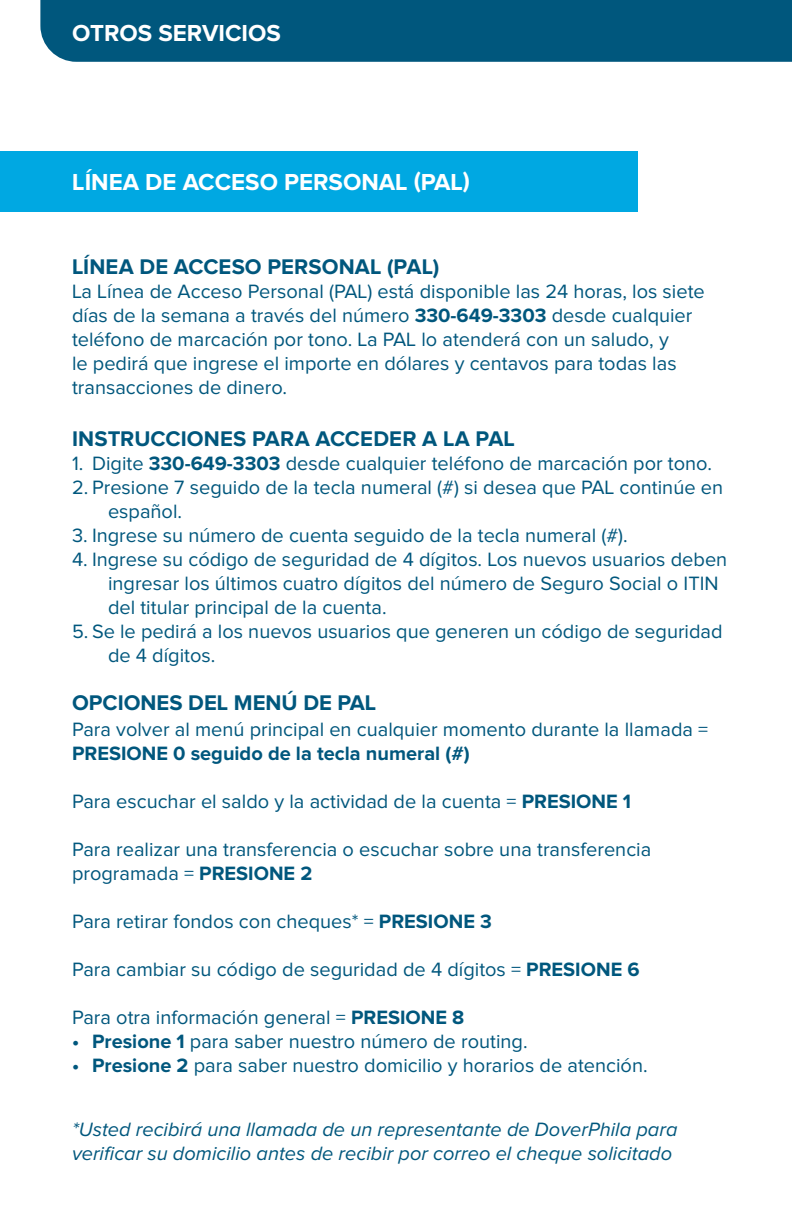
<style>
.page{position:relative;width:792px;height:1224px;background:#fff}
.page>*{position:absolute;margin:0;border:0;box-sizing:border-box;transform-origin:0 0}
.Back_Headline{font:700 24px "Proxima Nova";color:#fff}
.Body_Subhead{font:700 22px "Proxima Nova";letter-spacing:.005em;color:#00577d}
.body_copy{font:700 22px "Proxima Nova";color:#00577d}
.body_copy-2{font:20px/24px "Proxima Nova";color:#00577d}
.body_copy-3{font:italic 20px/24px "Proxima Nova";color:#00577d}
.s1{font-weight:700}
</style>
<div class="page">
<div style="left:0;top:151px;width:638px;height:61px;background:#00a8e2"></div>
<div style="left:40px;top:0;width:752px;height:62px;background:#00577d"></div>
<p class="Back_Headline" style="left:72px;top:22px;width:210px">OTROS SERVICIOS</p>
<p class="Back_Headline" style="left:72px;top:171px;width:399px">LÍNEA DE ACCESO PERSONAL (PAL)</p>
<p class="Body_Subhead" style="left:72px;top:256px;width:369px">LÍNEA DE ACCESO PERSONAL (PAL)</p>
<p class="body_copy-2" style="left:72px;top:280px;width:634px">La Línea de Acceso Personal (PAL) está disponible las 24 horas, los siete días de la semana a través del número <span class="s1">330-649-3303</span> desde cualquier teléfono de marcación por tono. La PAL lo atenderá con un saludo, y<br>le pedirá que ingrese el importe en dólares y centavos para todas las transacciones de dinero.</p>
<p class="Body_Subhead" style="left:72px;top:428px;width:444px">INSTRUCCIONES PARA ACCEDER A LA PAL</p>
<p class="body_copy-2" style="left:72px;top:452px;width:642px">1. Digite <span class="s1">330-649-3303</span> desde cualquier teléfono de marcación por tono.</p>
<p class="body_copy-2" style="left:108px;top:476px;width:617px;text-indent:-36px">2. Presione 7 seguido de la tecla numeral (#) si desea que PAL continúe en español.</p>
<p class="body_copy-2" style="left:72px;top:524px;width:557px">3. Ingrese su número de cuenta seguido de la tecla numeral (#).</p>
<p class="body_copy-2" style="left:108px;top:548px;width:621px;text-indent:-36px">4. Ingrese su código de seguridad de 4 dígitos. Los nuevos usuarios deben ingresar los últimos cuatro dígitos del número de Seguro Social o ITIN del titular principal de la cuenta.</p>
<p class="body_copy-2" style="left:108px;top:620px;width:616px;text-indent:-36px">5. Se le pedirá a los nuevos usuarios que generen un código de seguridad de 4 dígitos.</p>
<p class="body_copy" style="left:72px;top:692px;width:306px">OPCIONES DEL MENÚ DE PAL</p>
<p class="body_copy-2" style="left:72px;top:718px;width:638px">Para volver al menú principal en cualquier momento durante la llamada =<br><span class="s1">PRESIONE 0 seguido de la tecla numeral (#)</span></p>
<p class="body_copy-2" style="left:72px;top:790px;width:561px">Para escuchar el saldo y la actividad de la cuenta = <span class="s1">PRESIONE 1</span></p>
<p class="body_copy-2" style="left:72px;top:838px;width:581px">Para realizar una transferencia o escuchar sobre una transferencia programada = <span class="s1">PRESIONE 2</span></p>
<p class="body_copy-2" style="left:72px;top:910px;width:421px">Para retirar fondos con cheques* = <span class="s1">PRESIONE 3</span></p>
<p class="body_copy-2" style="left:72px;top:958px;width:569px">Para cambiar su código de seguridad de 4 dígitos = <span class="s1">PRESIONE 6</span></p>
<p class="body_copy-2" style="left:72px;top:1006px;width:394px">Para otra información general = <span class="s1">PRESIONE 8</span></p>
<p class="body_copy-2" style="left:72px;top:1030px;width:457px"><span class="s1">• Presione 1</span> para saber nuestro número de routing.</p>
<p class="body_copy-2" style="left:72px;top:1054px;width:577px"><span class="s1">• Presione 2</span> para saber nuestro domicilio y horarios de atención.</p>
<p class="body_copy-3" style="left:72px;top:1117px;width:607px">*Usted recibirá una llamada de un representante de DoverPhila para verificar su domicilio antes de recibir por correo el cheque solicitado</p>
</div>
